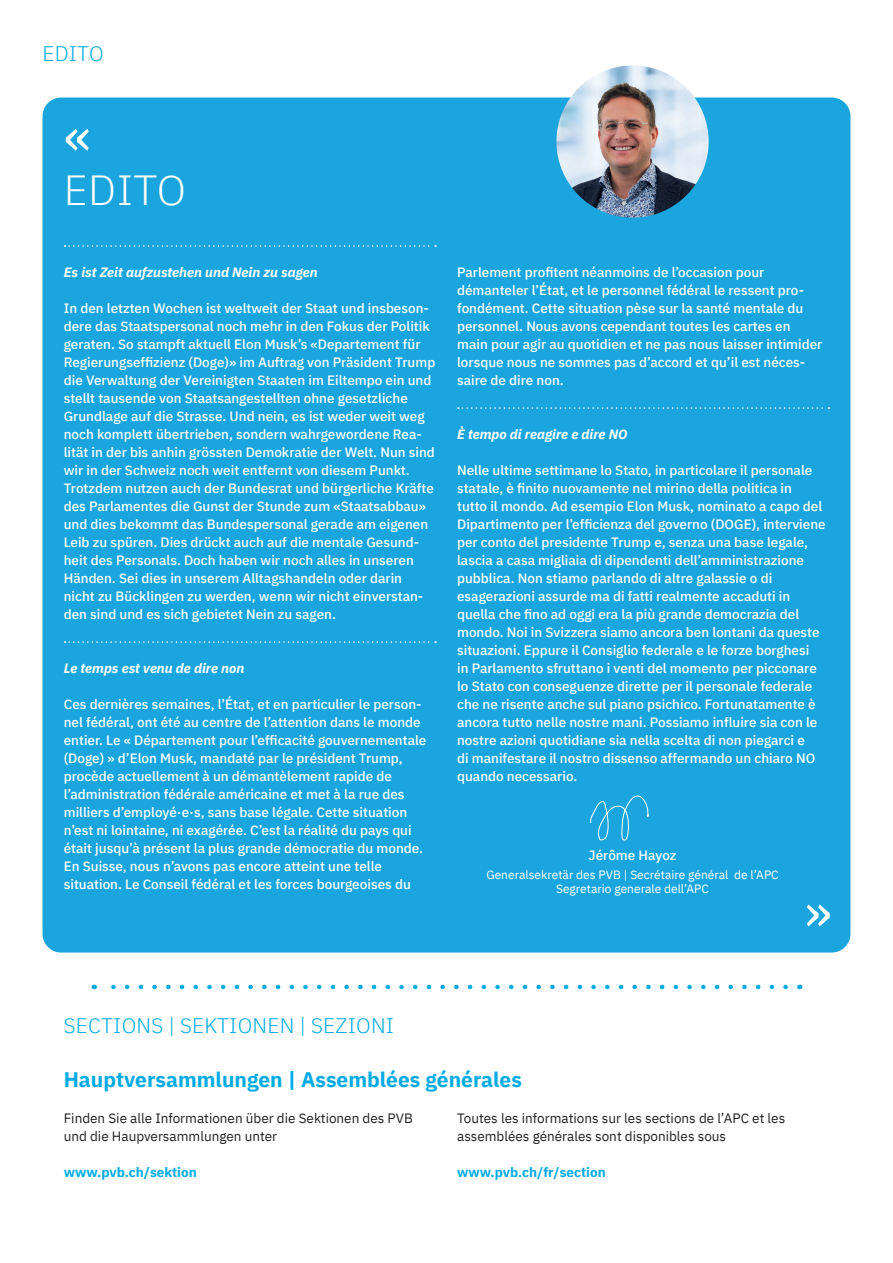
<style>
.page{position:relative;width:893px;height:1263px;background:#fff}
.page>*{position:absolute;margin:0;border:0;box-sizing:border-box;transform-origin:0 0}
.t1{font:54px "IBM Plex Sans";color:#fff}
.t2{font:300 42px "IBM Plex Sans";letter-spacing:.01em;color:#fff}
.t3{font:700 21px "IBM Plex Sans";color:#00abe5}
.t4{font:300 21px "IBM Plex Sans";letter-spacing:.01em;color:#00abe5}
.t5{font:500 13.5px/18px "IBM Plex Sans";color:#fff}
.t6{font:13.5px/18px "IBM Plex Sans";color:#231f20}
.t7{font:italic 700 13.5px "IBM Plex Sans";color:#fff}
.t8{font:700 13.5px "IBM Plex Sans";color:#00abe5}
.t9{font:12px/14.4px "IBM Plex Sans";color:#fff;text-align:center}
</style>
<div class="page">
<div style="left:43px;top:98px;width:807px;height:854px;background:#1aa5de;border-radius:19px"></div>
<svg style="left:65px;top:245px;width:371px;height:2px"></svg>
<svg style="left:65px;top:641px;width:371px;height:2px"></svg>
<svg style="left:458px;top:407px;width:371px;height:2px"></svg>
<img style="left:556px;top:65px;width:153px;height:153px;border-radius:76px">
<svg style="left:590px;top:795px;width:59px;height:46px"></svg>
<svg style="left:111px;top:985px;width:675px;height:4px"></svg>
<h3 class="t4" style="left:43px;top:37px;width:63px">EDITO</h3>
<h1 class="t1" style="left:64px;top:95px;width:29px">«</h1>
<h2 class="t2" style="left:64px;top:158px;width:124px">EDITO</h2>
<p class="t7" style="left:64px;top:261px;width:256px">Es ist Zeit aufzustehen und Nein zu sagen</p>
<p class="t5" style="left:64px;top:298px;width:373px">In den letzten Wochen ist weltweit der Staat und insbeson&shy;dere das Staatspersonal noch mehr in den Fokus der Politik geraten. So stampft aktuell Elon Musk’s «Departement für Regierungseffizienz (Doge)» im Auftrag von Präsident Trump die Verwaltung der Vereinigten Staaten im Eiltempo ein und stellt tausende von Staatsangestellten ohne gesetzliche Grundlage auf die Strasse. Und nein, es ist weder weit weg noch komplett übertrieben, sondern wahrgewordene Rea&shy;lität in der bis anhin grössten Demokratie der Welt. Nun sind wir in der Schweiz noch weit entfernt von diesem Punkt.<br>Trotzdem nutzen auch der Bundesrat und bürgerliche Kräfte des Parlamentes die Gunst der Stunde zum «Staatsabbau» und dies bekommt das Bundespersonal gerade am eigenen Leib zu spüren. Dies drückt auch auf die mentale Gesund&shy;heit des Personals. Doch haben wir noch alles in unseren Händen. Sei dies in unserem Alltagshandeln oder darin nicht zu Bücklingen zu werden, wenn wir nicht einverstan&shy;den sind und es sich gebietet Nein zu sagen.</p>
<p class="t7" style="left:64px;top:657px;width:182px">Le temps est venu de dire non</p>
<p class="t5" style="left:64px;top:694px;width:364px">Ces dernières semaines, l’État, et en particulier le person&shy;nel fédéral, ont été au centre de l’attention dans le monde entier. Le « Département pour l’efficacité gouvernementale (Doge) » d’Elon Musk, mandaté par le président Trump, procède actuellement à un démantèlement rapide de l’administration fédérale américaine et met à la rue des milliers d’employé·e·s, sans base légale. Cette situation n’est ni lointaine, ni exagérée. C’est la réalité du pays qui était jusqu’à présent la plus grande démocratie du monde.<br>En Suisse, nous n’avons pas encore atteint une telle situation. Le Conseil fédéral et les forces bourgeoises du</p>
<p class="t5" style="left:457px;top:262px;width:367px">Parlement profitent néanmoins de l’occasion pour démanteler l’État, et le personnel fédéral le ressent pro&shy;fondément. Cette situation pèse sur la santé mentale du personnel. Nous avons cependant toutes les cartes en main pour agir au quotidien et ne pas nous laisser intimider lorsque nous ne sommes pas d’accord et qu’il est néces&shy;saire de dire non.</p>
<p class="t7" style="left:457px;top:423px;width:172px">È tempo di reagire e dire NO</p>
<p class="t5" style="left:457px;top:460px;width:370px">Nelle ultime settimane lo Stato, in particolare il personale statale, è finito nuovamente nel mirino della politica in<br>tutto il mondo. Ad esempio Elon Musk, nominato a capo del Dipartimento per l’efficienza del governo (DOGE), interviene per conto del presidente Trump e, senza una base legale, lascia a casa migliaia di dipendenti dell’amministrazione pubblica. Non stiamo parlando di altre galassie o di esagerazioni assurde ma di fatti realmente accaduti in quella che fino ad oggi era la più grande democrazia del mondo. Noi in Svizzera siamo ancora ben lontani da queste situazioni. Eppure il Consiglio federale e le forze borghesi<br>in Parlamento sfruttano i venti del momento per picconare lo Stato con conseguenze dirette per il personale federale che ne risente anche sul piano psichico. Fortunatamente è ancora tutto nelle nostre mani. Possiamo influire sia con le nostre azioni quotidiane sia nella scelta di non piegarci e<br>di manifestare il nostro dissenso affermando un chiaro NO quando necessario.</p>
<p class="t5" style="left:589px;top:845px;width:89px">Jérôme Hayoz</p>
<p class="t9" style="left:486px;top:866px;width:294px">Generalsekretär des PVB | Secrétaire général de l’APC<br>Segretario generale dell’APC</p>
<h1 class="t1" style="left:804px;top:870px;width:29px">»</h1>
<h3 class="t4" style="left:64px;top:1009px;width:332px">SECTIONS | SEKTIONEN | SEZIONI</h3>
<h3 class="t3" style="left:64px;top:1062px;width:460px">Hauptversammlungen | Assemblées générales</h3>
<p class="t6" style="left:64px;top:1108px;width:350px">Finden Sie alle Informationen über die Sektionen des PVB und die Haupversammlungen unter</p>
<p class="t8" style="left:64px;top:1161px;width:135px">www.pvb.ch/sektion</p>
<p class="t6" style="left:457px;top:1108px;width:330px">Toutes les informations sur les sections de l’APC et les assemblées générales sont disponibles sous</p>
<p class="t8" style="left:457px;top:1161px;width:150px">www.pvb.ch/fr/section</p>
</div>
